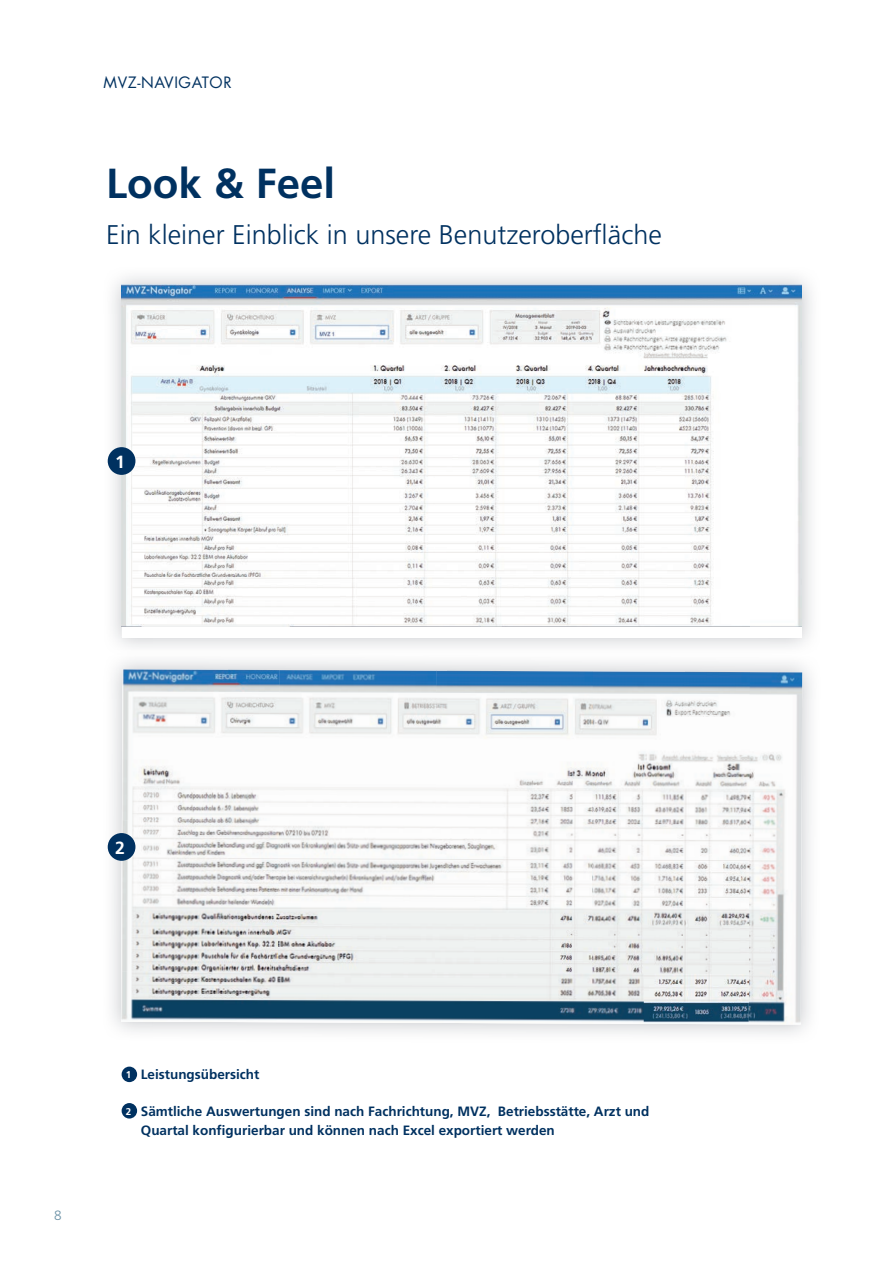
<style>
.page{position:relative;width:893px;height:1263px;background:#fff}
.page>*{position:absolute;margin:0;border:0;box-sizing:border-box;transform-origin:0 0}
.t1{font:700 42px "Frutiger LT Std";color:#003160}
.t2{font:300 27px "Frutiger LT Std";color:#003160}
.t3{font:700 17.55px "Frutiger LT Std";color:#fff}
.t4{font:15.3px "Futura Std";letter-spacing:.04em;color:#003160}
.t5{font:700 13.5px/18.8px "Frutiger LT Std";color:#003160}
.t6{font:300 13.5px "Frutiger LT Std";color:#6990a5}
.s1{font-size:9.9px;color:#fff}
</style>
<div class="page">
<div style="left:122px;top:1066px;width:15px;height:16px;background:#003160;border-radius:50%"></div>
<div style="left:122px;top:1103px;width:15px;height:15px;background:#003160;border-radius:50%"></div>
<img style="left:112px;top:276px;width:700px;height:37px">
<img style="left:107px;top:313px;width:47px;height:334px">
<div style="left:122px;top:285px;width:679px;height:352px;background:#fff"></div>
<img style="left:122px;top:285px;width:679px;height:342px">
<div style="left:108px;top:447px;width:27px;height:28px;background:#003160;border-radius:50%"></div>
<img style="left:107px;top:699px;width:46px;height:333px">
<img style="left:122px;top:669px;width:314px;height:151px">
<img style="left:435px;top:671px;width:315px;height:151px">
<img style="left:748px;top:672px;width:54px;height:352px">
<img style="left:121px;top:820px;width:472px;height:151px">
<img style="left:592px;top:822px;width:157px;height:151px">
<img style="left:121px;top:971px;width:523px;height:53px">
<img style="left:644px;top:973px;width:105px;height:51px">
<div style="left:108px;top:833px;width:27px;height:28px;background:#003160;border-radius:50%"></div>
<p class="t4" style="left:103px;top:73px;width:130px">MVZ-NAVIGATOR</p>
<h1 class="t1" style="left:106px;top:158px;width:230px">Look &amp; Feel</h1>
<h2 class="t2" style="left:106px;top:220px;width:557px">Ein kleiner Einblick in unsere Benutzeroberfläche</h2>
<p class="t3" style="left:115px;top:451px;width:11px">1</p>
<p class="t3" style="left:115px;top:837px;width:11px">2</p>
<p class="t6" style="left:54px;top:1207px;width:9px">8</p>
<p class="t5" style="left:126px;top:1065px;width:135px"><span class="s1">1</span> Leistungsübersicht</p>
<p class="t5" style="left:141px;top:1102px;width:510px;text-indent:-15px"><span class="s1">2</span> Sämtliche Auswertungen sind nach Fachrichtung, MVZ, Betriebsstätte, Arzt und<br>Quartal konfigurierbar und können nach Excel exportiert werden</p>
</div>
